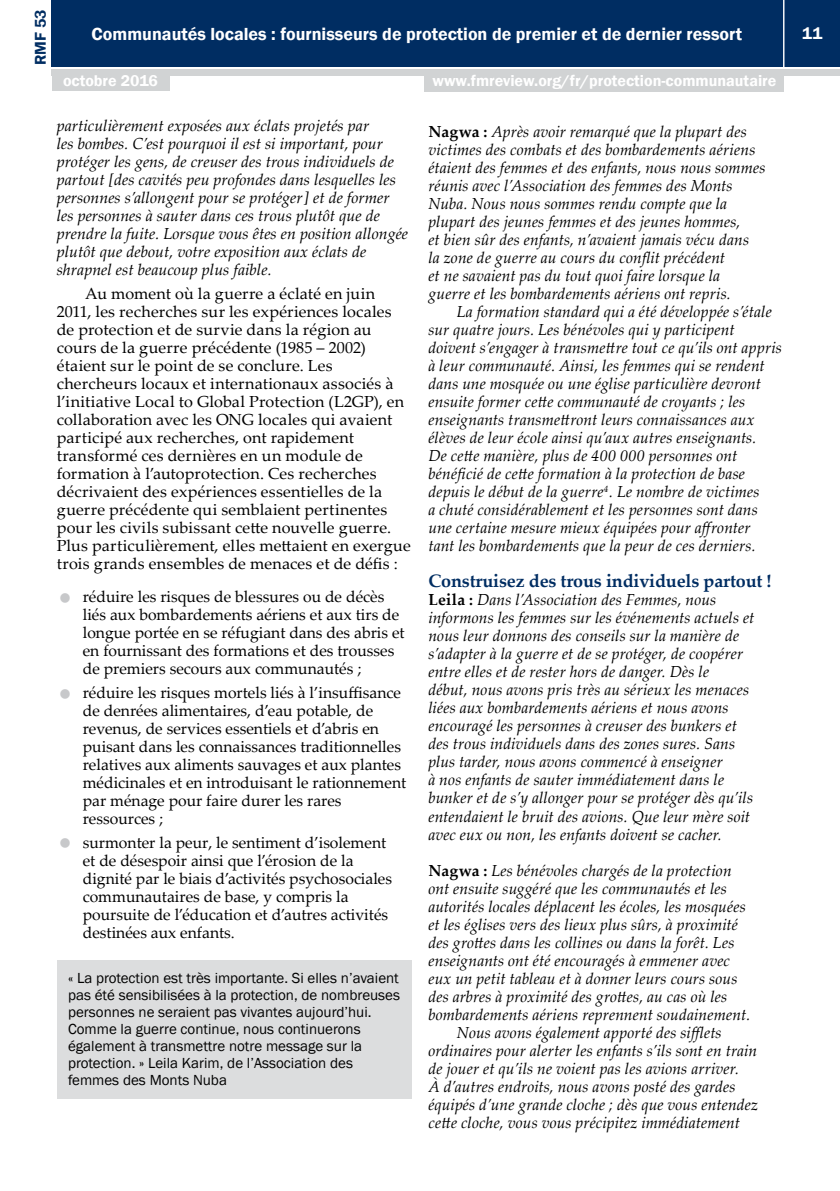
<style>
.page{position:relative;width:840px;height:1191px;background:#fff}
.page>*{position:absolute;margin:0;border:0;box-sizing:border-box;transform-origin:0 0}
.t1{font:600 18px "Franklin Gothic";color:#fff}
.t2{font:700 18px "Palatino Linotype";letter-spacing:-.01em;color:#002d62}
.t3{font:600 17px "Franklin Gothic";color:#fff}
.t4{font:italic 16px/18px "Palatino Linotype";letter-spacing:.005em;color:#000}
.t5{font:16px/18px "Palatino Linotype";color:#000}
.t6{font:600 16px "Franklin Gothic";color:#fff}
.t7{font:600 16px "Franklin Gothic";color:#002d62}
.t8{font:15px/17px "Franklin Gothic";color:#000}
.s1{font-weight:700;font-style:normal}
</style>
<div class="page">
<div style="left:52px;top:0;width:787px;height:66px;background:#002d62"></div>
<div style="left:52px;top:69px;width:787px;height:6px;background:#d1d3d4"></div>
<hr style="left:782px;top:0;width:2px;height:68px;background:#fff">
<div style="left:52px;top:73px;width:117px;height:18px;background:#d1d3d4"></div>
<div style="left:424px;top:74px;width:359px;height:18px;background:#d1d3d4"></div>
<div style="left:57px;top:960px;width:354px;height:138px;background:#dcddde"></div>
<p class="t7" style="left:31px;top:65px;width:57px;rotate:-90deg">RMF 53</p>
<p class="t1" style="left:92px;top:23px;width:651px">Communautés locales : fournisseurs de protection de premier et de dernier ressort</p>
<p class="t6" style="left:63px;top:71px;width:96px">octobre 2016</p>
<p class="t6" style="left:432px;top:71px;width:345px">www.fmreview.org/fr/protection-communautaire</p>
<p class="t4" style="left:57px;top:116px;width:353px">particulièrement exposées aux éclats projetés par<br>les bombes. C’est pourquoi il est si important, pour protéger les gens, de creuser des trous individuels de partout [des cavités peu profondes dans lesquelles les personnes s’allongent pour se protéger] et de former les personnes à sauter dans ces trous plutôt que de prendre la fuite. Lorsque vous êtes en position allongée plutôt que debout, votre exposition aux éclats de shrapnel est beaucoup plus faible.</p>
<p class="t5" style="left:57px;top:284px;width:355px;text-indent:28px">Au moment où la guerre a éclaté en juin 2011, les recherches sur les expériences locales de protection et de survie dans la région au cours de la guerre précédente (1985 – 2002) étaient sur le point de se conclure. Les chercheurs locaux et internationaux associés à l’initiative Local to Global Protection (L2GP), en collaboration avec les ONG locales qui avaient participé aux recherches, ont rapidement transformé ces dernières en un module de formation à l’autoprotection. Ces recherches décrivaient des expériences essentielles de la guerre précédente qui semblaient pertinentes pour les civils subissant cette nouvelle guerre.<br>Plus particulièrement, elles mettaient en exergue trois grands ensembles de menaces et de défis :</p>
<p class="t5" style="left:83px;top:587px;width:323px">réduire les risques de blessures ou de décès liés aux bombardements aériens et aux tirs de longue portée en se réfugiant dans des abris et en fournissant des formations et des trousses de premiers secours aux communautés ;</p>
<p class="t5" style="left:83px;top:683px;width:325px">réduire les risques mortels liés à l’insuffisance de denrées alimentaires, d’eau potable, de revenus, de services essentiels et d’abris en puisant dans les connaissances traditionnelles relatives aux aliments sauvages et aux plantes médicinales et en introduisant le rationnement par ménage pour faire durer les rares ressources ;</p>
<p class="t5" style="left:83px;top:832px;width:311px">surmonter la peur, le sentiment d’isolement et de désespoir ainsi que l’érosion de la dignité par le biais d’activités psychosociales communautaires de base, y compris la poursuite de l’éducation et d’autres activités destinées aux enfants.</p>
<p class="t8" style="left:68px;top:969px;width:333px">« La protection est très importante. Si elles n’avaient pas été sensibilisées à la protection, de nombreuses personnes ne seraient pas vivantes aujourd’hui.<br>Comme la guerre continue, nous continuerons également à transmettre notre message sur la protection. » Leila Karim, de l’Association des femmes des Monts Nuba</p>
<p class="t4" style="left:428px;top:122px;width:338px"><span class="s1">Nagwa :</span> Après avoir remarqué que la plupart des victimes des combats et des bombardements aériens étaient des femmes et des enfants, nous nous sommes réunis avec l’Association des femmes des Monts Nuba. Nous nous sommes rendu compte que la plupart des jeunes femmes et des jeunes hommes,<br>et bien sûr des enfants, n’avaient jamais vécu dans<br>la zone de guerre au cours du conflit précédent<br>et ne savaient pas du tout quoi faire lorsque la guerre et les bombardements aériens ont repris.</p>
<p class="t4" style="left:428px;top:302px;width:355px;text-indent:28px">La formation standard qui a été développée s’étale sur quatre jours. Les bénévoles qui y participent doivent s’engager à transmettre tout ce qu’ils ont appris à leur communauté. Ainsi, les femmes qui se rendent dans une mosquée ou une église particulière devront ensuite former cette communauté de croyants ; les enseignants transmettront leurs connaissances aux élèves de leur école ainsi qu’aux autres enseignants.<br>De cette manière, plus de 400 000 personnes ont bénéficié de cette formation à la protection de base depuis le début de la guerre<sup>4</sup>. Le nombre de victimes<br>a chuté considérablement et les personnes sont dans une certaine mesure mieux équipées pour affronter<br>tant les bombardements que la peur de ces derniers.</p>
<p class="t2" style="left:428px;top:568px;width:344px">Construisez des trous individuels partout !</p>
<p class="t4" style="left:428px;top:590px;width:327px"><span class="s1">Leila :</span> Dans l’Association des Femmes, nous informons les femmes sur les événements actuels et nous leur donnons des conseils sur la manière de s’adapter à la guerre et de se protéger, de coopérer entre elles et de rester hors de danger. Dès le<br>début, nous avons pris très au sérieux les menaces liées aux bombardements aériens et nous avons encouragé les personnes à creuser des bunkers et des trous individuels dans des zones sures. Sans plus tarder, nous avons commencé à enseigner<br>à nos enfants de sauter immédiatement dans le bunker et de s’y allonger pour se protéger dès qu’ils entendaient le bruit des avions. Que leur mère soit avec eux ou non, les enfants doivent se cacher.</p>
<p class="t4" style="left:428px;top:860px;width:304px"><span class="s1">Nagwa :</span> Les bénévoles chargés de la protection</p>
<p class="t4" style="left:428px;top:878px;width:300px">ont ensuite suggéré que les communautés et les</p>
<p class="t4" style="left:428px;top:896px;width:319px">autorités locales déplacent les écoles, les mosquées</p>
<p class="t4" style="left:428px;top:914px;width:311px">et les églises vers des lieux plus sûrs, à proximité</p>
<p class="t4" style="left:428px;top:932px;width:307px">des grottes dans les collines ou dans la forêt. Les</p>
<p class="t4" style="left:428px;top:950px;width:303px">enseignants ont été encouragés à emmener avec</p>
<p class="t4" style="left:428px;top:968px;width:310px">eux un petit tableau et à donner leurs cours sous</p>
<p class="t4" style="left:428px;top:986px;width:300px">des arbres à proximité des grottes, au cas où les</p>
<p class="t4" style="left:428px;top:1004px;width:323px">bombardements aériens reprennent soudainement.</p>
<p class="t4" style="left:456px;top:1022px;width:266px">Nous avons également apporté des sifflets</p>
<p class="t4" style="left:428px;top:1040px;width:330px">ordinaires pour alerter les enfants s’ils sont en train</p>
<p class="t4" style="left:428px;top:1058px;width:312px">de jouer et qu’ils ne voient pas les avions arriver.</p>
<p class="t4" style="left:428px;top:1076px;width:308px">À d’autres endroits, nous avons posté des gardes</p>
<p class="t4" style="left:428px;top:1094px;width:331px">équipés d’une grande cloche ; dès que vous entendez</p>
<p class="t4" style="left:428px;top:1112px;width:313px">cette cloche, vous vous précipitez immédiatement</p>
<p class="t3" style="left:801px;top:23px;width:22px">11</p>
</div>
